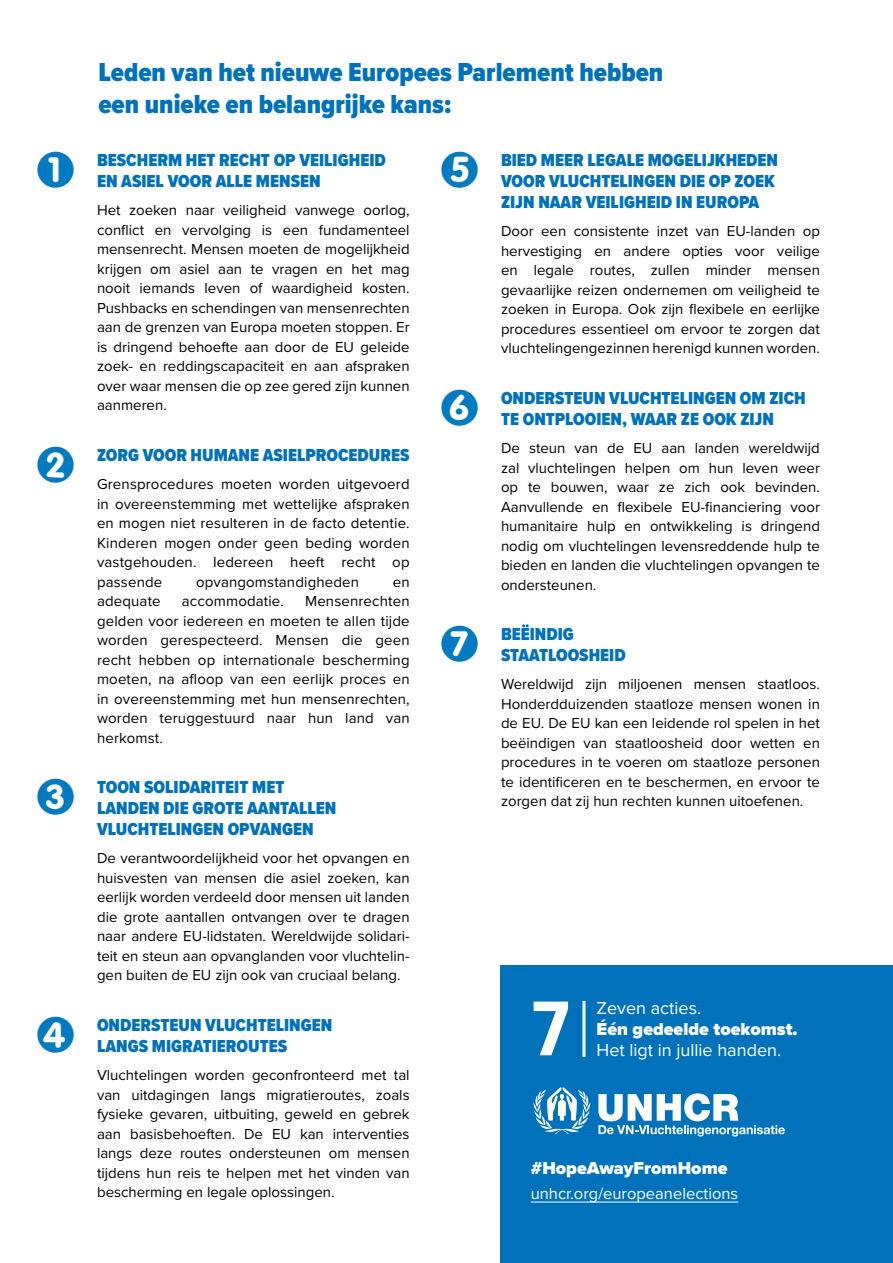
<style>
.page{position:relative;width:893px;height:1263px;background:#fff}
.page>*{position:absolute;margin:0;border:0;box-sizing:border-box;transform-origin:0 0}
.t1{font:700 80.55px "Proxima Nova Cond";color:#fff}
.t2{font:44.25px "Circled";color:#007ac1}
.t3{font:900 27px/31.5px "Proxima Nova Cond";color:#0072bc}
.t4{font:900 18px/21px "Proxima Nova Cond";color:#0072bc}
.t5{font:900 18px "Proxima Nova";color:#fff}
.t6{font:18px "Proxima Nova";color:#fff}
.t7{font:16.5px "Proxima Nova";color:#fff}
.t8{font:15px/19.5px "Proxima Nova";color:#000;text-align:justify}
</style>
<div class="page">
<div style="left:501px;top:965px;width:392px;height:298px;background:#0072bc"></div>
<hr style="left:531px;top:1201px;width:207px;height:1px;background:#fff">
<svg style="left:534px;top:1087px;width:57px;height:47px"></svg>
<svg style="left:598px;top:1093px;width:187px;height:43px"></svg>
<hr style="left:582px;top:1001px;width:3px;height:56px;background:#fff">
<h3 class="t3" style="left:98px;top:56px;width:566px">Leden van het nieuwe Europees Parlement hebben een unieke en belangrijke kans:</h3>
<h2 class="t2" style="left:37px;top:146px;width:39px">1</h2>
<p class="t4" style="left:97px;top:150px;width:290px">BESCHERM HET RECHT OP VEILIGHEID<br>EN ASIEL VOOR ALLE MENSEN</p>
<p class="t8" style="left:97px;top:200px;width:314px">Het zoeken naar veiligheid vanwege oorlog, conflict en vervolging is een fundamenteel mensenrecht. Mensen moeten de mogelijkheid krijgen om asiel aan te vragen en het mag nooit iemands leven of waardigheid kosten.<br>Pushbacks en schendingen van mensenrechten aan de grenzen van Europa moeten stoppen. Er is dringend behoefte aan door de EU geleide zoek- en reddingscapaciteit en aan afspraken over waar mensen die op zee gered zijn kunnen aanmeren.</p>
<h2 class="t2" style="left:37px;top:441px;width:39px">2</h2>
<p class="t4" style="left:97px;top:444px;width:314px">ZORG VOOR HUMANE ASIELPROCEDURES</p>
<p class="t8" style="left:97px;top:474px;width:314px">Grensprocedures moeten worden uitgevoerd in overeenstemming met wettelijke afspraken en mogen niet resulteren in de facto detentie.<br>Kinderen mogen onder geen beding worden vastgehouden. Iedereen heeft recht op passende</p>
<p class="t8" style="left:196px;top:571px;width:165px">opvangomstandigheden</p>
<p class="t8" style="left:393px;top:571px;width:18px">en</p>
<p class="t8" style="left:97px;top:591px;width:314px;text-indent:208px">Mensenrechten gelden voor iedereen en moeten te allen tijde worden gerespecteerd. Mensen die geen recht hebben op internationale bescherming moeten, na afloop van een eerlijk proces en in overeenstemming met hun mensenrechten, worden teruggestuurd naar hun land van herkomst.</p>
<p class="t8" style="left:97px;top:591px;width:65px">adequate</p>
<p class="t8" style="left:182px;top:591px;width:104px">accommodatie.</p>
<h2 class="t2" style="left:37px;top:773px;width:39px">3</h2>
<p class="t4" style="left:97px;top:777px;width:241px">TOON SOLIDARITEIT MET<br>LANDEN DIE GROTE AANTALLEN<br>VLUCHTELINGEN OPVANGEN</p>
<p class="t8" style="left:97px;top:848px;width:314px">De verantwoordelijkheid voor het opvangen en huisvesten van mensen die asiel zoeken, kan eerlijk worden verdeeld door mensen uit landen die grote aantallen ontvangen over te dragen naar andere EU-lidstaten. Wereldwijde solidari&shy;teit en steun aan opvanglanden voor vluchtelin&shy;gen buiten de EU zijn ook van cruciaal belang.</p>
<h2 class="t2" style="left:37px;top:1011px;width:39px">4</h2>
<p class="t4" style="left:97px;top:1014px;width:237px">ONDERSTEUN VLUCHTELINGEN<br>LANGS MIGRATIEROUTES</p>
<p class="t8" style="left:97px;top:1065px;width:314px">Vluchtelingen worden geconfronteerd met tal van uitdagingen langs migratieroutes, zoals fysieke gevaren, uitbuiting, geweld en gebrek aan basisbehoeften. De EU kan interventies langs deze routes ondersteunen om mensen tijdens hun reis te helpen met het vinden van bescherming en legale oplossingen.</p>
<h2 class="t2" style="left:441px;top:146px;width:39px">5</h2>
<p class="t4" style="left:501px;top:150px;width:279px">BIED MEER LEGALE MOGELIJKHEDEN<br>VOOR VLUCHTELINGEN DIE OP ZOEK<br>ZIJN NAAR VEILIGHEID IN EUROPA</p>
<p class="t8" style="left:501px;top:221px;width:320px">Door een consistente inzet van EU-landen op hervestiging en andere opties voor veilige en legale routes, zullen minder mensen gevaarlijke reizen ondernemen om veiligheid te zoeken in Europa. Ook zijn flexibele en eerlijke procedures essentieel om ervoor te zorgen dat vluchtelingengezinnen herenigd kunnen worden.</p>
<h2 class="t2" style="left:441px;top:384px;width:39px">6</h2>
<p class="t4" style="left:501px;top:387px;width:306px">ONDERSTEUN VLUCHTELINGEN OM ZICH<br>TE ONTPLOOIEN, WAAR ZE OOK ZIJN</p>
<p class="t8" style="left:501px;top:438px;width:320px">De steun van de EU aan landen wereldwijd zal vluchtelingen helpen om hun leven weer op te bouwen, waar ze zich ook bevinden.<br>Aanvullende en flexibele EU-financiering voor humanitaire hulp en ontwikkeling is dringend nodig om vluchtelingen levensreddende hulp te bieden en landen die vluchtelingen opvangen te ondersteunen.</p>
<h2 class="t2" style="left:441px;top:620px;width:39px">7</h2>
<p class="t4" style="left:501px;top:624px;width:126px">BEËINDIG<br>STAATLOOSHEID</p>
<p class="t8" style="left:501px;top:674px;width:320px">Wereldwijd zijn miljoenen mensen staatloos.<br>Honderdduizenden staatloze mensen wonen in de EU. De EU kan een leidende rol spelen in het beëindigen van staatloosheid door wetten en procedures in te voeren om staatloze personen te identificeren en te beschermen, en ervoor te zorgen dat zij hun rechten kunnen uitoefenen.</p>
<h1 class="t1" style="left:532px;top:969px;width:39px">7</h1>
<p class="t6" style="left:597px;top:994px;width:106px">Zeven acties.</p>
<p class="t5" style="left:597px;top:1015px;width:203px">Één gedeelde toekomst.</p>
<p class="t6" style="left:597px;top:1036px;width:186px">Het ligt in jullie handen.</p>
<p class="t5" style="left:531px;top:1155px;width:198px">#HopeAwayFromHome</p>
<p class="t7" style="left:531px;top:1182px;width:209px">unhcr.org/europeanelections</p>
</div>
